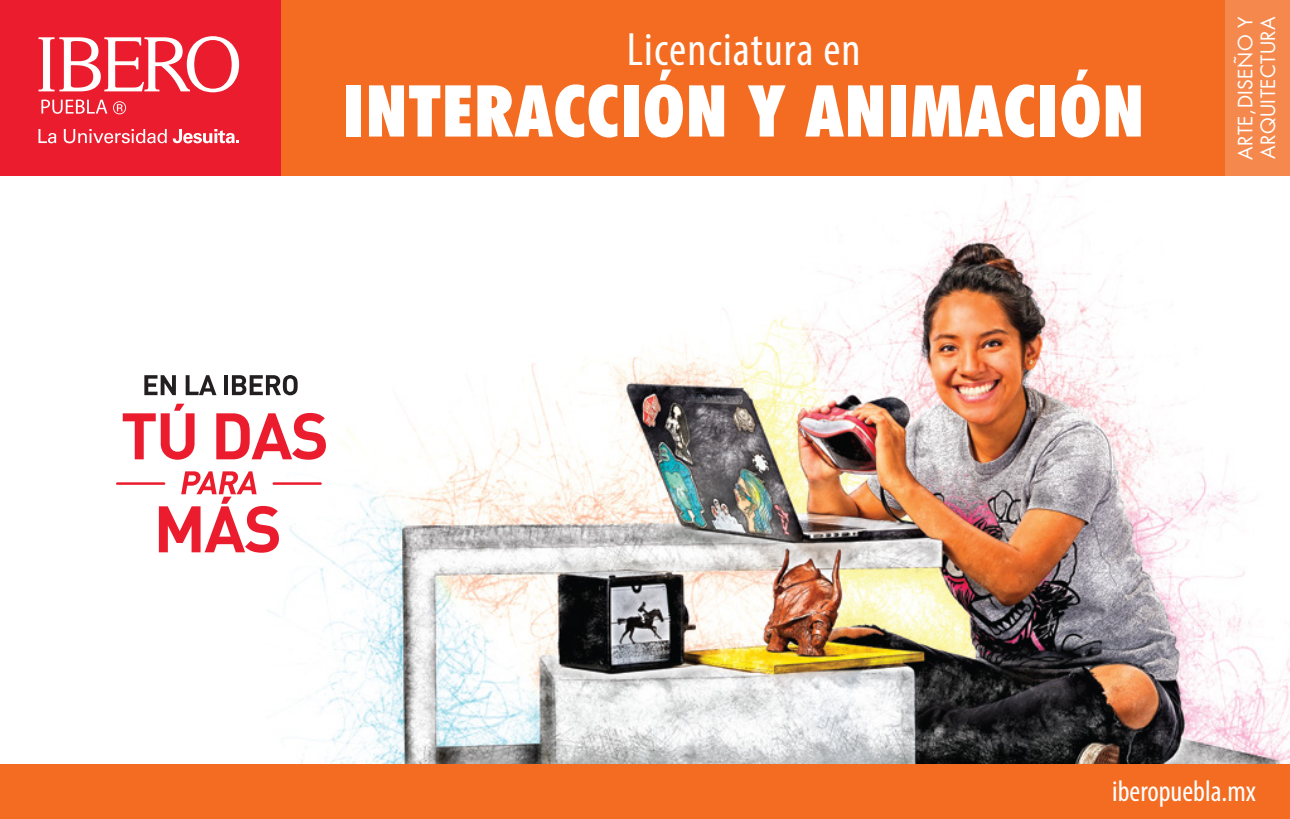
<style>
.page{position:relative;width:1290px;height:819px;background:#fff}
.page>*{position:absolute;margin:0;border:0;box-sizing:border-box;transform-origin:0 0}
.t1{font:900 condensed 71.75px "Futura BT";letter-spacing:.025em;color:#fff}
.t2{font:condensed 47.07px "Myriad Pro";letter-spacing:.025em;color:#fff}
.t3{font:condensed 29.75px "Myriad Pro";color:#fff}
.t4{font:19.25px/22.8px "Futura Std";letter-spacing:.025em;color:#fff}
</style>
<div class="page">
<img style="left:267px;top:175px;width:1023px;height:589px">
<svg style="left:216px;top:413px;width:110px;height:46px"></svg>
<hr style="left:273px;top:482px;width:49px;height:3px;background:#eb1c2d">
<hr style="left:116px;top:482px;width:49px;height:3px;background:#eb1c2d">
<svg style="left:159px;top:471px;width:120px;height:81px"></svg>
<svg style="left:123px;top:403px;width:72px;height:56px"></svg>
<svg style="left:144px;top:375px;width:32px;height:20px"></svg>
<svg style="left:186px;top:375px;width:30px;height:20px"></svg>
<hr style="left:224px;top:375px;width:4px;height:20px;background:#231f20">
<svg style="left:232px;top:375px;width:66px;height:20px"></svg>
<div style="left:0;top:764px;width:1290px;height:55px;background:#f36c21"></div>
<div style="left:280px;top:0;width:944px;height:176px;background:#f36c21"></div>
<div style="left:0;top:0;width:280px;height:176px;background:#eb1c2d"></div>
<svg style="left:113px;top:101px;width:13px;height:13px"></svg>
<svg style="left:39px;top:36px;width:200px;height:56px"></svg>
<svg style="left:41px;top:100px;width:66px;height:14px"></svg>
<svg style="left:39px;top:129px;width:17px;height:14px"></svg>
<svg style="left:64px;top:129px;width:103px;height:14px"></svg>
<svg style="left:173px;top:129px;width:66px;height:14px"></svg>
<div style="left:1224px;top:0;width:66px;height:175px;background:#f5894d"></div>
<h2 class="t2" style="left:627px;top:21px;width:235px">Licenciatura en</h2>
<h1 class="t1" style="left:343px;top:67px;width:802px">INTERACCIÓN Y ANIMACIÓN</h1>
<p class="t4" style="left:1234px;top:159px;width:145px;rotate:-90deg">ARTE,DISEÑO Y<br>ARQUITECTURA</p>
<h3 class="t3" style="left:1112px;top:773px;width:145px">iberopuebla.mx</h3>
</div>
